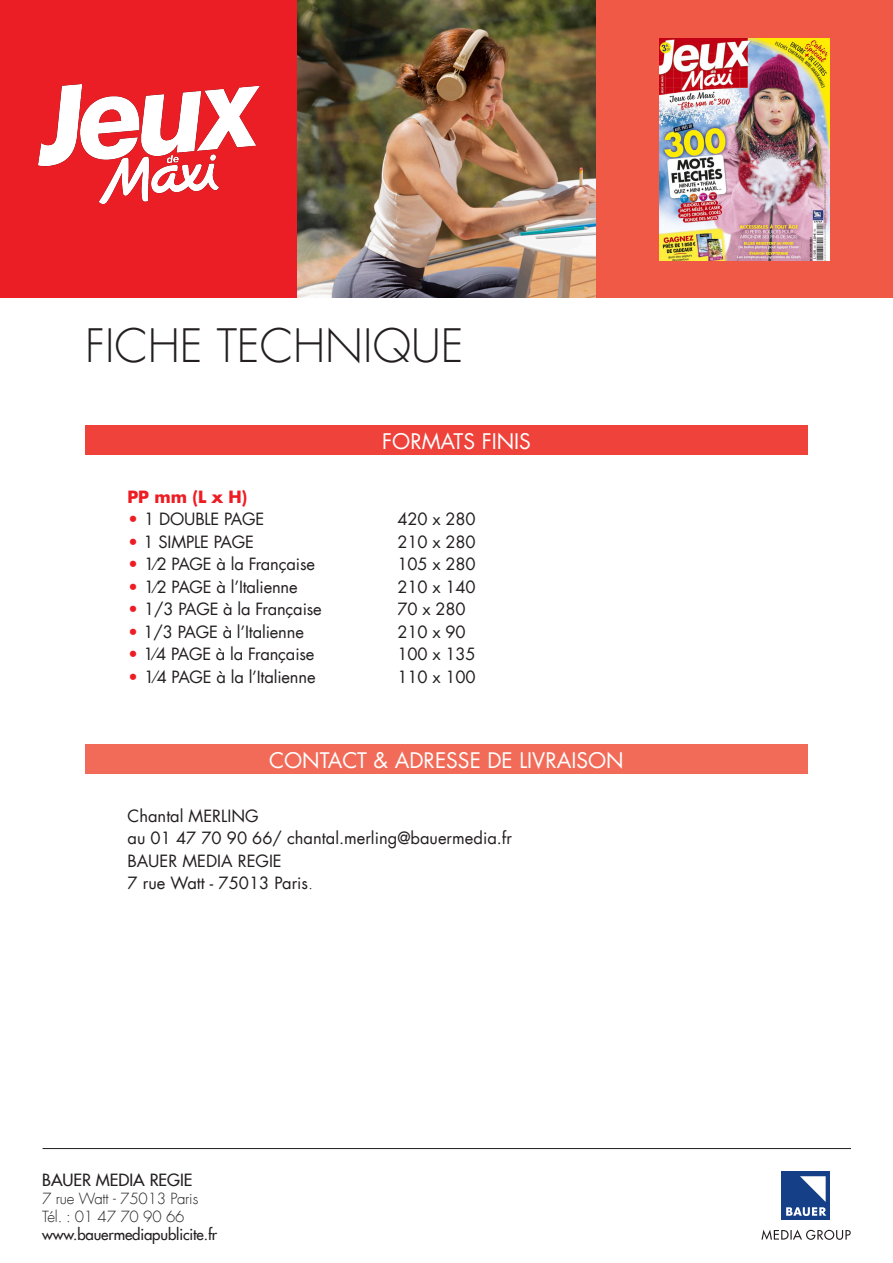
<style>
.page{position:relative;width:893px;height:1263px;background:#fff}
.page>*{position:absolute;margin:0;border:0;box-sizing:border-box;transform-origin:0 0}
.t1{font:300 45px "Futura Com";color:#231f20}
.titre{font:21px "Futura Com";color:#fff}
.texte{font:16.5px "Futura Com";letter-spacing:-.01em;color:#231f20}
.t2{font:500 16.5px "Futura Com";color:#231f20}
.texte-2{font:700 16.5px "Futura Com";color:#ee1d23}
.t3{font:500 15px/18px "Futura Com";letter-spacing:-.01em;color:#231f20}
.t4{font:300 15px "Futura Com";letter-spacing:-.01em;color:#231f20}
.s1{font-weight:700;color:#ee1d23}
.s2{font-weight:300}
</style>
<div class="page">
<div style="left:595px;top:0;width:298px;height:298px;background:#f05946"></div>
<img style="left:659px;top:39px;width:170px;height:221px">
<div style="left:0;top:0;width:298px;height:298px;background:#eb1d25"></div>
<img style="left:38px;top:85px;width:222px;height:118px">
<img style="left:298px;top:0;width:297px;height:297px">
<div style="left:85px;top:744px;width:723px;height:30px;background:#f26b58"></div>
<svg style="left:761px;top:1229px;width:90px;height:11px"></svg>
<div style="left:781px;top:1171px;width:49px;height:49px;background:#153f87"></div>
<svg style="left:786px;top:1176px;width:40px;height:40px"></svg>
<hr style="left:43px;top:1148px;width:808px;height:1px;background:#231f20">
<div style="left:85px;top:425px;width:723px;height:30px;background:#ee423a"></div>
<p class="t1" style="left:85px;top:316px;width:380px">FICHE TECHNIQUE</p>
<p class="titre" style="left:382px;top:427px;width:150px">FORMATS FINIS</p>
<p class="texte-2" style="left:128px;top:484px;width:121px">PP mm (L x H)</p>
<p class="texte" style="left:128px;top:508px;width:138px"><span class="s1">•</span> 1 DOUBLE PAGE</p>
<p class="texte" style="left:398px;top:508px;width:80px">420 x 280</p>
<p class="texte" style="left:128px;top:530px;width:128px"><span class="s1">•</span> 1 SIMPLE PAGE</p>
<p class="texte" style="left:398px;top:530px;width:80px">210 x 280</p>
<p class="texte" style="left:128px;top:553px;width:189px"><span class="s1">•</span> 1⁄2 PAGE à la Française</p>
<p class="texte" style="left:398px;top:553px;width:80px">105 x 280</p>
<p class="texte" style="left:128px;top:575px;width:172px"><span class="s1">•</span> 1⁄2 PAGE à l’Italienne</p>
<p class="texte" style="left:398px;top:575px;width:80px">210 x 140</p>
<p class="texte" style="left:128px;top:598px;width:196px"><span class="s1">•</span> 1/3 PAGE à la Française</p>
<p class="texte" style="left:398px;top:598px;width:70px">70 x 280</p>
<p class="texte" style="left:128px;top:620px;width:178px"><span class="s1">•</span> 1/3 PAGE à l’Italienne</p>
<p class="texte" style="left:398px;top:620px;width:70px">210 x 90</p>
<p class="texte" style="left:128px;top:643px;width:188px"><span class="s1">•</span> 1⁄4 PAGE à la Française</p>
<p class="texte" style="left:398px;top:643px;width:80px">100 x 135</p>
<p class="texte" style="left:128px;top:665px;width:190px"><span class="s1">•</span> 1⁄4 PAGE à la l’Italienne</p>
<p class="texte" style="left:398px;top:665px;width:80px">110 x 100</p>
<p class="titre" style="left:269px;top:746px;width:356px">CONTACT &amp; ADRESSE DE LIVRAISON</p>
<p class="texte" style="left:128px;top:804px;width:133px">Chantal MERLING</p>
<p class="texte" style="left:128px;top:827px;width:386px">au 01 47 70 90 66/ chantal.merling@bauermedia.fr</p>
<p class="texte" style="left:128px;top:849px;width:156px">BAUER MEDIA REGIE</p>
<p class="texte" style="left:128px;top:872px;width:187px">7 rue Watt - 75013 Paris<span class="s2">.</span></p>
<p class="t2" style="left:42px;top:1167px;width:152px">BAUER MEDIA REGIE</p>
<p class="t4" style="left:42px;top:1188px;width:158px">7 rue Watt - 75013 Paris</p>
<p class="t3" style="left:42px;top:1206px;width:176px"><span class="s2">Tél. : 01 47 70 90 66 </span>www.bauermediapublicite.fr</p>
</div>
